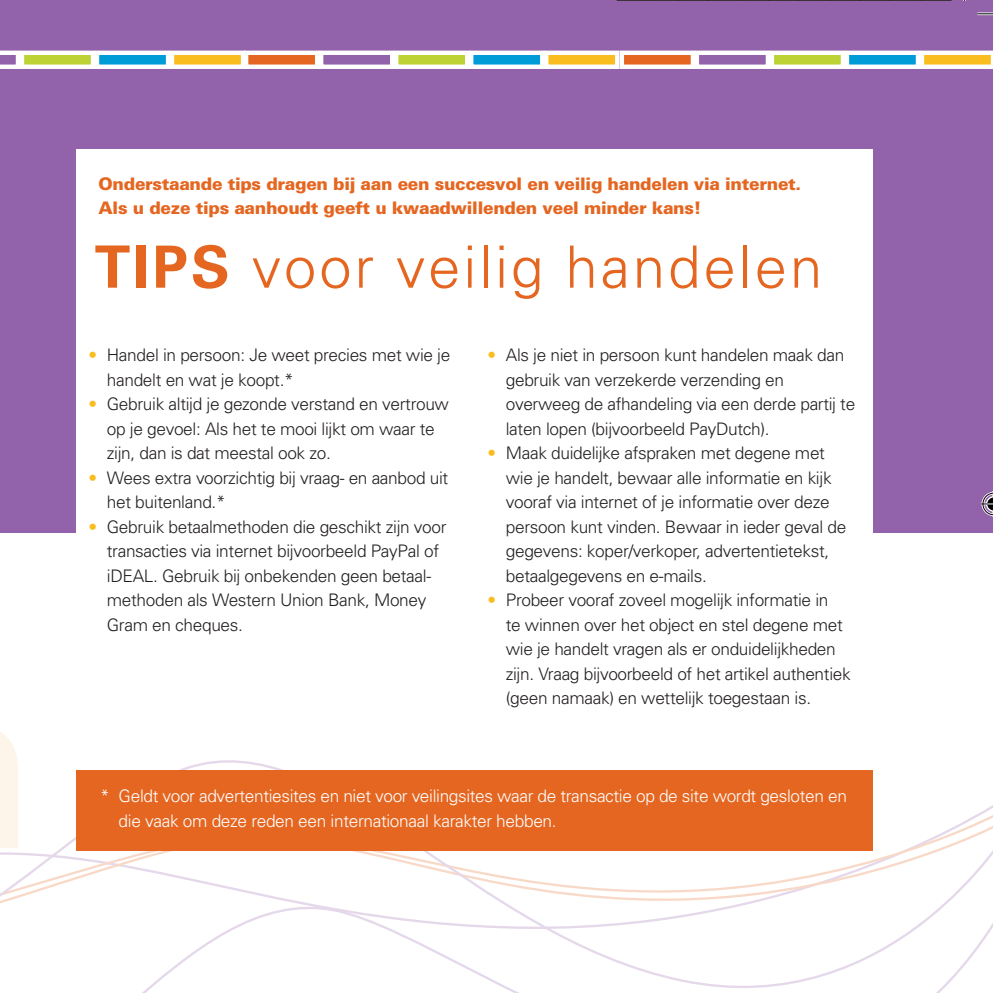
<style>
.page{position:relative;width:993px;height:993px;background:#fff}
.page>*{position:absolute;margin:0;border:0;box-sizing:border-box;transform-origin:0 0}
.t1{font:300 58.27px "Univers";letter-spacing:.05em;color:#e46621}
.t2{font:300 17.32px/24.5px "Univers";letter-spacing:-.02em;color:#231f20}
.t3{font:300 17.32px/24.5px "Univers";letter-spacing:-.02em;color:#fff}
.t4{font:900 17.32px/24.5px "Univers";letter-spacing:-.02em;color:#e46621}
.s1{font-weight:700}
.s2{color:#fabd1f}
</style>
<div class="page">
<svg style="left:0;top:804px;width:992px;height:188px"></svg>
<div style="left:0;top:0;width:992px;height:532px;background:#9262aa"></div>
<div style="left:76px;top:770px;width:796px;height:81px;background:#e46621"></div>
<div style="left:76px;top:149px;width:796px;height:408px;background:#fff"></div>
<svg style="left:0;top:51px;width:20px;height:18px"></svg>
<div style="left:22px;top:53px;width:71px;height:14px;background:#bdd235"></div>
<div style="left:20px;top:51px;width:75px;height:18px;border:4px solid #fff"></div>
<div style="left:97px;top:53px;width:71px;height:14px;background:#009cd7"></div>
<div style="left:95px;top:51px;width:75px;height:18px;border:4px solid #fff"></div>
<div style="left:172px;top:53px;width:71px;height:14px;background:#fabd1f"></div>
<div style="left:170px;top:51px;width:75px;height:18px;border:4px solid #fff"></div>
<div style="left:694px;top:51px;width:75px;height:18px;border:4px solid #fff"></div>
<div style="left:771px;top:53px;width:71px;height:14px;background:#bdd235"></div>
<div style="left:769px;top:51px;width:75px;height:18px;border:4px solid #fff"></div>
<div style="left:846px;top:53px;width:71px;height:14px;background:#009cd7"></div>
<div style="left:844px;top:51px;width:75px;height:18px;border:4px solid #fff"></div>
<svg style="left:919px;top:51px;width:73px;height:18px"></svg>
<div style="left:621px;top:53px;width:71px;height:14px;background:#e46621"></div>
<div style="left:619px;top:51px;width:76px;height:18px;border:4px solid #fff"></div>
<div style="left:319px;top:51px;width:75px;height:18px;border:4px solid #fff"></div>
<div style="left:396px;top:53px;width:71px;height:14px;background:#bdd235"></div>
<div style="left:394px;top:51px;width:75px;height:18px;border:4px solid #fff"></div>
<div style="left:471px;top:53px;width:71px;height:14px;background:#009cd7"></div>
<div style="left:469px;top:51px;width:75px;height:18px;border:4px solid #fff"></div>
<div style="left:546px;top:53px;width:71px;height:14px;background:#fabd1f"></div>
<div style="left:544px;top:51px;width:75px;height:18px;border:4px solid #fff"></div>
<div style="left:246px;top:53px;width:71px;height:14px;background:#e46621"></div>
<div style="left:244px;top:51px;width:75px;height:18px;border:4px solid #fff"></div>
<hr style="left:977px;top:12px;width:15px;height:3px;background:#fff">
<svg style="left:977px;top:14px;width:15px;height:1px"></svg>
<svg style="left:980px;top:491px;width:13px;height:25px"></svg>
<svg style="left:616px;top:0;width:335px;height:1px"></svg>
<p class="t4" style="left:98px;top:171px;width:704px">Onderstaande tips dragen bij aan een succesvol en veilig handelen via internet.<br>Als u deze tips aanhoudt geeft u kwaadwillenden veel minder kans!</p>
<p class="t1" style="left:95px;top:232px;width:729px"><span class="s1">TIPS</span> voor veilig handelen</p>
<p class="t2" style="left:107px;top:343px;width:345px;text-indent:-18px"><span class="s2">•</span> Handel in persoon: Je weet precies met wie je handelt en wat je koopt.*</p>
<p class="t2" style="left:107px;top:391px;width:343px;text-indent:-18px"><span class="s2">•</span> Gebruik altijd je gezonde verstand en vertrouw op je gevoel: Als het te mooi lijkt om waar te zijn, dan is dat meestal ook zo.</p>
<p class="t2" style="left:107px;top:465px;width:343px;text-indent:-18px"><span class="s2">•</span> Wees extra voorzichtig bij vraag- en aanbod uit het buitenland.*</p>
<p class="t2" style="left:107px;top:514px;width:341px;text-indent:-18px"><span class="s2">•</span> Gebruik betaalmethoden die geschikt zijn voor transacties via internet bijvoorbeeld PayPal of iDEAL. Gebruik bij onbekenden geen betaal&shy;methoden als Western Union Bank, Money Gram en cheques.</p>
<p class="t2" style="left:505px;top:342px;width:351px;text-indent:-18px"><span class="s2">•</span> Als je niet in persoon kunt handelen maak dan gebruik van verzekerde verzending en overweeg de afhandeling via een derde partij te laten lopen (bijvoorbeeld PayDutch).</p>
<p class="t2" style="left:505px;top:440px;width:342px;text-indent:-18px"><span class="s2">•</span> Maak duidelijke afspraken met degene met wie je handelt, bewaar alle informatie en kijk vooraf via internet of je informatie over deze persoon kunt vinden. Bewaar in ieder geval de gegevens: koper/verkoper, advertentietekst, betaalgegevens en e-mails.</p>
<p class="t2" style="left:505px;top:587px;width:346px;text-indent:-18px"><span class="s2">•</span> Probeer vooraf zoveel mogelijk informatie in<br>te winnen over het object en stel degene met wie je handelt vragen als er onduidelijkheden zijn. Vraag bijvoorbeeld of het artikel authentiek (geen namaak) en wettelijk toegestaan is.</p>
<p class="t3" style="left:119px;top:783px;width:729px;text-indent:-18px">* Geldt voor advertentiesites en niet voor veilingsites waar de transactie op de site wordt gesloten en die vaak om deze reden een internationaal karakter hebben.</p>
</div>
